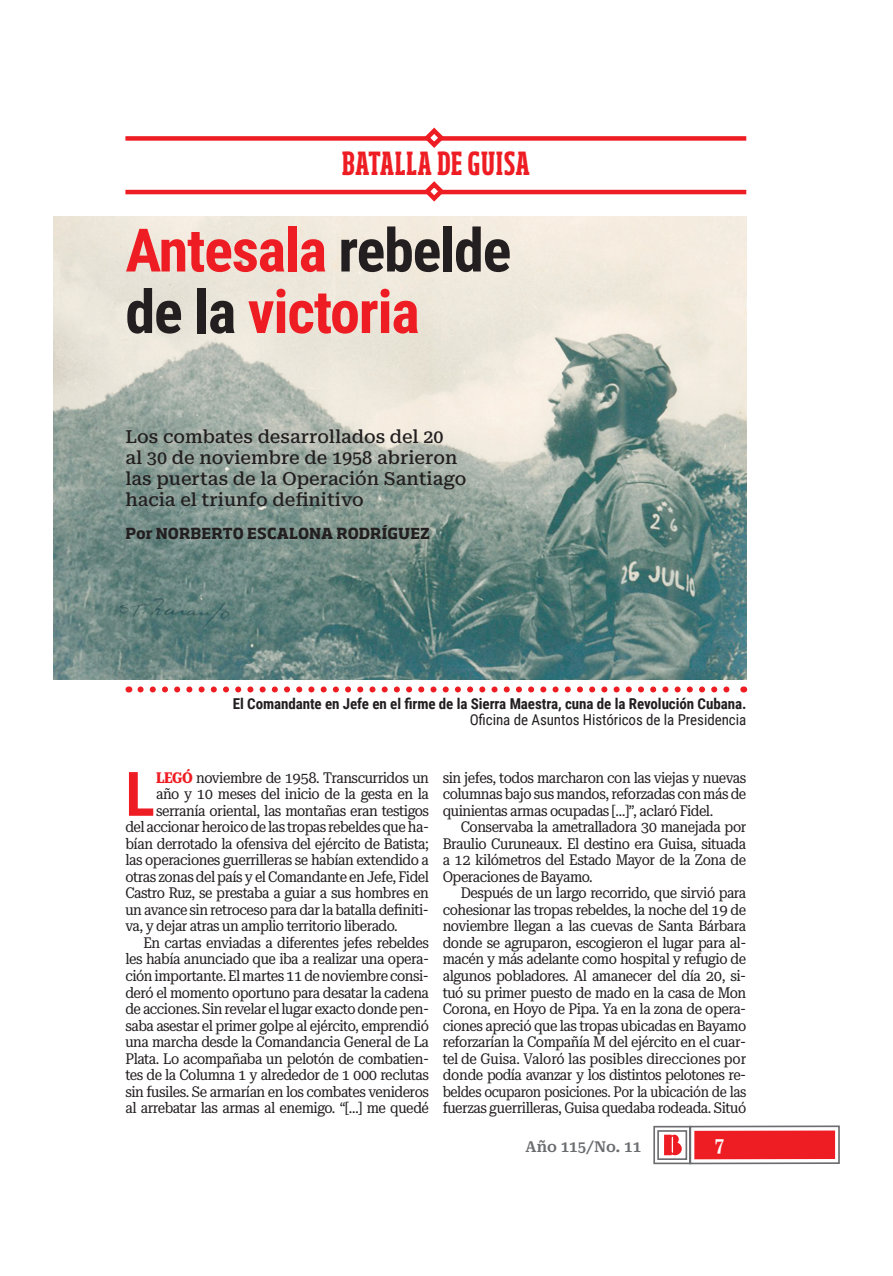
<style>
.page{position:relative;width:893px;height:1276px;background:#fff}
.page>*{position:absolute;margin:0;border:0;box-sizing:border-box;transform-origin:0 0}
.t1{font:700 61.5px "Roboto Condensed";color:#ee1d23}
.t2{font:700 60px/61.5px "Roboto Condensed";letter-spacing:-.02em;color:#ee1d23}
.t3{font:700 extra-condensed 31.5px "Soho Std";letter-spacing:.015em;color:#ee1d23}
.t4{font:700 ultra-condensed 21px "Roboto Serif 120 pt";color:#fff}
.t5{font:500 18px/21px "Roboto Serif";color:#231f20}
.t6{font:15px/16.5px "Roboto Serif 28 pt Condensed";letter-spacing:-.03em;color:#231f20;text-align:justify}
.t7{font:700 15px "Roboto Condensed";letter-spacing:-.005em;color:#231f20}
.t8{font:15px "Roboto Condensed";letter-spacing:-.005em;color:#231f20}
.t9{font:700 15px "Soho Std";color:#231f20}
.t10{font:600 15px "Roboto Serif";color:#6c6d70}
.s1{color:#231f20}
.s2{font-weight:700;color:#ee1d23}
</style>
<div class="page">
<svg style="left:653px;top:1125px;width:187px;height:40px"></svg>
<div style="left:694px;top:1130px;width:141px;height:29px;background:#ee1d23"></div>
<img style="left:53px;top:217px;width:693px;height:462px">
<hr style="left:125px;top:190px;width:303px;height:4px;background:#ee1d23">
<hr style="left:440px;top:190px;width:306px;height:4px;background:#ee1d23">
<svg style="left:421px;top:181px;width:27px;height:21px"></svg>
<svg style="left:140px;top:686px;width:590px;height:6px"></svg>
<div style="left:125px;top:136px;width:303px;height:5px;background:#ee1d23"></div>
<div style="left:440px;top:136px;width:306px;height:5px;background:#ee1d23"></div>
<svg style="left:421px;top:127px;width:27px;height:21px"></svg>
<h3 class="t3" style="left:342px;top:151px;width:190px">BATALLA DE GUISA</h3>
<h2 class="t2" style="left:125px;top:220px;width:387px">Antesala <span class="s1">rebelde de la</span> victoria</h2>
<p class="t5" style="left:125px;top:426px;width:342px">Los combates desarrollados del 20<br>al 30 de noviembre de 1958 abrieron las puertas de la Operación Santiago hacia el triunfo definitivo</p>
<p class="t9" style="left:125px;top:527px;width:306px">Por NORBERTO ESCALONA RODRÍGUEZ</p>
<p class="t7" style="left:233px;top:695px;width:515px">El Comandante en Jefe en el firme de la Sierra Maestra, cuna de la Revolución Cubana.</p>
<p class="t8" style="left:470px;top:711px;width:278px">Oficina de Asuntos Históricos de la Presidencia</p>
<h1 class="t1" style="left:125px;top:759px;width:31px">L</h1>
<p class="t6" style="left:156px;top:769px;width:274px"><span class="s2">LEGÓ</span> noviembre de 1958. Transcurridos un</p>
<p class="t6" style="left:156px;top:786px;width:274px">año y 10 meses del inicio de la gesta en la</p>
<p class="t6" style="left:156px;top:802px;width:274px">serranía oriental, las montañas eran testigos</p>
<p class="t6" style="left:125px;top:819px;width:305px">del accionar heroico de las tropas rebeldes que ha-</p>
<p class="t6" style="left:125px;top:835px;width:305px">bían derrotado la ofensiva del ejército de Batista;</p>
<p class="t6" style="left:125px;top:852px;width:305px">las operaciones guerrilleras se habían extendido a</p>
<p class="t6" style="left:125px;top:868px;width:305px">otras zonas del país y el Comandante en Jefe, Fidel</p>
<p class="t6" style="left:125px;top:885px;width:305px">Castro Ruz, se prestaba a guiar a sus hombres en</p>
<p class="t6" style="left:125px;top:901px;width:305px">un avance sin retroceso para dar la batalla definiti-</p>
<p class="t6" style="left:125px;top:918px;width:274px">va, y dejar atras un amplio territorio liberado.</p>
<p class="t6" style="left:143px;top:934px;width:287px">En cartas enviadas a diferentes jefes rebeldes</p>
<p class="t6" style="left:125px;top:951px;width:305px">les había anunciado que iba a realizar una opera-</p>
<p class="t6" style="left:125px;top:967px;width:305px">ción importante. El martes 11 de noviembre consi-</p>
<p class="t6" style="left:125px;top:984px;width:305px">deró el momento oportuno para desatar la cadena</p>
<p class="t6" style="left:125px;top:1000px;width:305px">de acciones. Sin revelar el lugar exacto donde pen-</p>
<p class="t6" style="left:125px;top:1017px;width:305px">saba asestar el primer golpe al ejército, emprendió</p>
<p class="t6" style="left:125px;top:1033px;width:305px">una marcha desde la Comandancia General de La</p>
<p class="t6" style="left:125px;top:1050px;width:305px">Plata. Lo acompañaba un pelotón de combatien-</p>
<p class="t6" style="left:125px;top:1066px;width:305px">tes de la Columna 1 y alrededor de 1 000 reclutas</p>
<p class="t6" style="left:125px;top:1083px;width:305px">sin fusiles. Se armarían en los combates venideros</p>
<p class="t6" style="left:125px;top:1099px;width:305px">al arrebatar las armas al enemigo. “[…] me quedé</p>
<p class="t6" style="left:443px;top:769px;width:305px">sin jefes, todos marcharon con las viejas y nuevas columnas bajo sus mandos, reforzadas con más de quinientas armas ocupadas […]”, aclaró Fidel.</p>
<p class="t6" style="left:443px;top:819px;width:305px;text-indent:18px">Conservaba la ametralladora 30 manejada por Braulio Curuneaux. El destino era Guisa, situada a 12 kilómetros del Estado Mayor de la Zona de Operaciones de Bayamo.</p>
<p class="t6" style="left:443px;top:885px;width:305px;text-indent:18px">Después de un largo recorrido, que sirvió para cohesionar las tropas rebeldes, la noche del 19 de noviembre llegan a las cuevas de Santa Bárbara donde se agruparon, escogieron el lugar para al&shy;macén y más adelante como hospital y refugio de algunos pobladores. Al amanecer del día 20, si&shy;tuó su primer puesto de mado en la casa de Mon Corona, en Hoyo de Pipa. Ya en la zona de opera&shy;ciones apreció que las tropas ubicadas en Bayamo reforzarían la Compañía M del ejército en el cuar&shy;tel de Guisa. Valoró las posibles direcciones por donde podía avanzar y los distintos pelotones re&shy;beldes ocuparon posiciones. Por la ubicación de las fuerzas guerrilleras, Guisa quedaba rodeada. Situó</p>
<p class="t10" style="left:526px;top:1138px;width:117px">Año 115/No. 11</p>
<h3 class="t4" style="left:715px;top:1132px;width:11px">7</h3>
</div>
